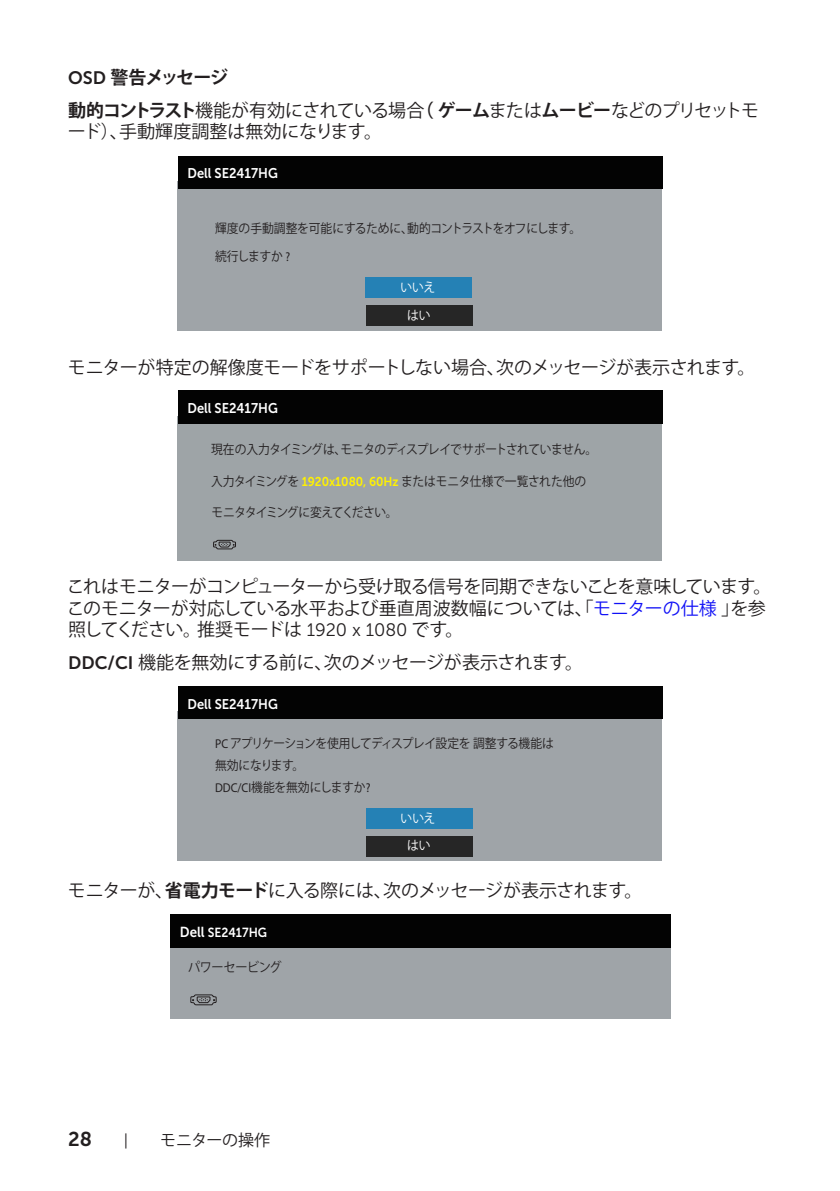
<style>
.page{position:relative;width:840px;height:1191px;background:#fff}
.page>*{position:absolute;margin:0;border:0;box-sizing:border-box;transform-origin:0 0}
.t1{font:20px "Museo Sans For Dell 700";color:#231f20}
.text{font:18px/21.6px "Koz Go Pr 6 N";letter-spacing:-.025em;color:#231f20}
.text-2{font:700 18px "Koz Go Pr 6 N";letter-spacing:-.065em;color:#231f20}
.t2{font:16px "Koz Go Pr 6 N";letter-spacing:-.01em;color:#231f20}
.t3{font:16px "Museo Sans For Dell 300";color:#231f20}
.t4{font:14px "Museo Sans For Dell 700";color:#fff;scale:.92 1}
.t5{font:13.2px "Museo Sans For Dell 700";color:#fff;scale:.92 1}
.t6{font:13.2px "Koz Go Pr 6 N";letter-spacing:-.04em;color:#231f20;scale:.92 1}
.t7{font:12.8px "Koz Go Pr 6 N";letter-spacing:-.04em;color:#231f20;scale:.92 1}
.t8{font:12.8px/21.6px "Koz Go Pr 6 N";letter-spacing:-.02em;color:#231f20;scale:.92 1}
.t9{font:12.8px "Koz Go Pr 6 N";letter-spacing:-.08em;color:#231f20;scale:.92 1}
.t10{font:12.8px/27.2px "Koz Go Pr 6 N";color:#fff;text-align:center;scale:.92 1}
.s1{font-family:"Museo Sans For Dell 700";font-weight:400}
.s2{font-weight:700}
.s3{font-family:"Museo For Dell";font-weight:700}
.s4{font-family:"Museo Sans For Dell 700";color:#fff101}
.s5{color:#1111f6}
.s6{font-family:"Museo Sans For Dell 300"}
.s7{font-family:"Museo Sans For Dell 700"}
.s8{font-size:14.4px}
</style>
<div class="page">
<div style="left:177px;top:181px;width:485px;height:149px;background:#9fa4a8"></div>
<div style="left:178px;top:156px;width:484px;height:32px;background:#030303"></div>
<div style="left:365px;top:277px;width:107px;height:21px;background:#2581b5"></div>
<div style="left:365px;top:305px;width:107px;height:21px;background:#262626"></div>
<div style="left:177px;top:416px;width:485px;height:145px;background:#9ea4a7"></div>
<div style="left:178px;top:391px;width:484px;height:33px;background:#030303"></div>
<svg style="left:213px;top:539px;width:23px;height:11px"></svg>
<div style="left:177px;top:711px;width:485px;height:150px;background:#9fa4a8"></div>
<div style="left:178px;top:686px;width:484px;height:33px;background:#030303"></div>
<div style="left:365px;top:808px;width:107px;height:20px;background:#2581b5"></div>
<div style="left:365px;top:836px;width:107px;height:20px;background:#262626"></div>
<div style="left:169px;top:940px;width:501px;height:78px;background:#9fa4a8"></div>
<div style="left:170px;top:913px;width:500px;height:34px;background:#030303"></div>
<svg style="left:190px;top:994px;width:27px;height:12px"></svg>
<p class="text-2" style="left:68px;top:67px;width:162px"><span class="s1">OSD</span> 警告メッセージ</p>
<p class="text" style="left:68px;top:100px;width:692px"><span class="s2">動的コントラスト</span>機能が有効にされている場合<span class="s2">（ゲーム</span>または<span class="s2">ムービー</span>などのプリセットモード）、手動輝度調整は無効になります。</p>
<p class="t4" style="left:187px;top:165px;width:100px">Dell SE2417HG</p>
<p class="t7" style="left:215px;top:221px;width:399px">輝度の手動調整を可能にするために、動的コントラストをオフにします。</p>
<p class="t7" style="left:215px;top:249px;width:83px">続行しますか <span class="s3">?</span></p>
<p class="t10" style="left:400px;top:274px;width:39px">いいえはい</p>
<p class="text" style="left:68px;top:357px;width:688px">モニターが特定の解像度モードをサポートしない場合、次のメッセージが表示されます。</p>
<p class="t4" style="left:187px;top:401px;width:100px">Dell SE2417HG</p>
<p class="t7" style="left:211px;top:442px;width:421px">現在の入力タイミングは、モニタのディスプレイでサポートされていません。</p>
<p class="t7" style="left:211px;top:474px;width:409px">入力タイミングを <span class="s4">1920x1080, 60Hz</span> またはモニタ仕様で一覧された他の</p>
<p class="t9" style="left:211px;top:505px;width:203px">モニタタイミングに変えてください。</p>
<p class="text" style="left:67px;top:576px;width:705px">これはモニターがコンピューターから受け取る信号を同期できないことを意味しています。このモニターが対応している水平および垂直周波数幅については、「<span class="s5">モニターの仕様</span>」を参照してください。推奨モードは <span class="s6">1920 x 1080</span> です。</p>
<p class="text" style="left:68px;top:652px;width:516px"><span class="s7">DDC/CI</span> 機能を無効にする前に、次のメッセージが表示されます。</p>
<p class="t4" style="left:187px;top:696px;width:100px">Dell SE2417HG</p>
<p class="t7" style="left:215px;top:736px;width:369px"><span class="s3">PC</span> アプリケーションを使用してディスプレイ設定を調整する機能は</p>
<p class="t8" style="left:215px;top:755px;width:170px">無効になります。<br><span class="s3">DDC/CI</span>機能を無効にしますか<span class="s3">?</span></p>
<p class="t10" style="left:400px;top:805px;width:39px">いいえはい</p>
<p class="text" style="left:68px;top:879px;width:575px">モニターが、<span class="s2">省電力モード</span>に入る際には、次のメッセージが表示されます。</p>
<p class="t5" style="left:180px;top:925px;width:96px"><span class="s8">Dell</span> SE2417HG</p>
<p class="t6" style="left:188px;top:959px;width:103px">パワーセービング</p>
<p class="t1" style="left:68px;top:1128px;width:25px">28</p>
<p class="t3" style="left:124px;top:1132px;width:6px">|</p>
<p class="t2" style="left:160px;top:1131px;width:111px">モニターの操作</p>
</div>
